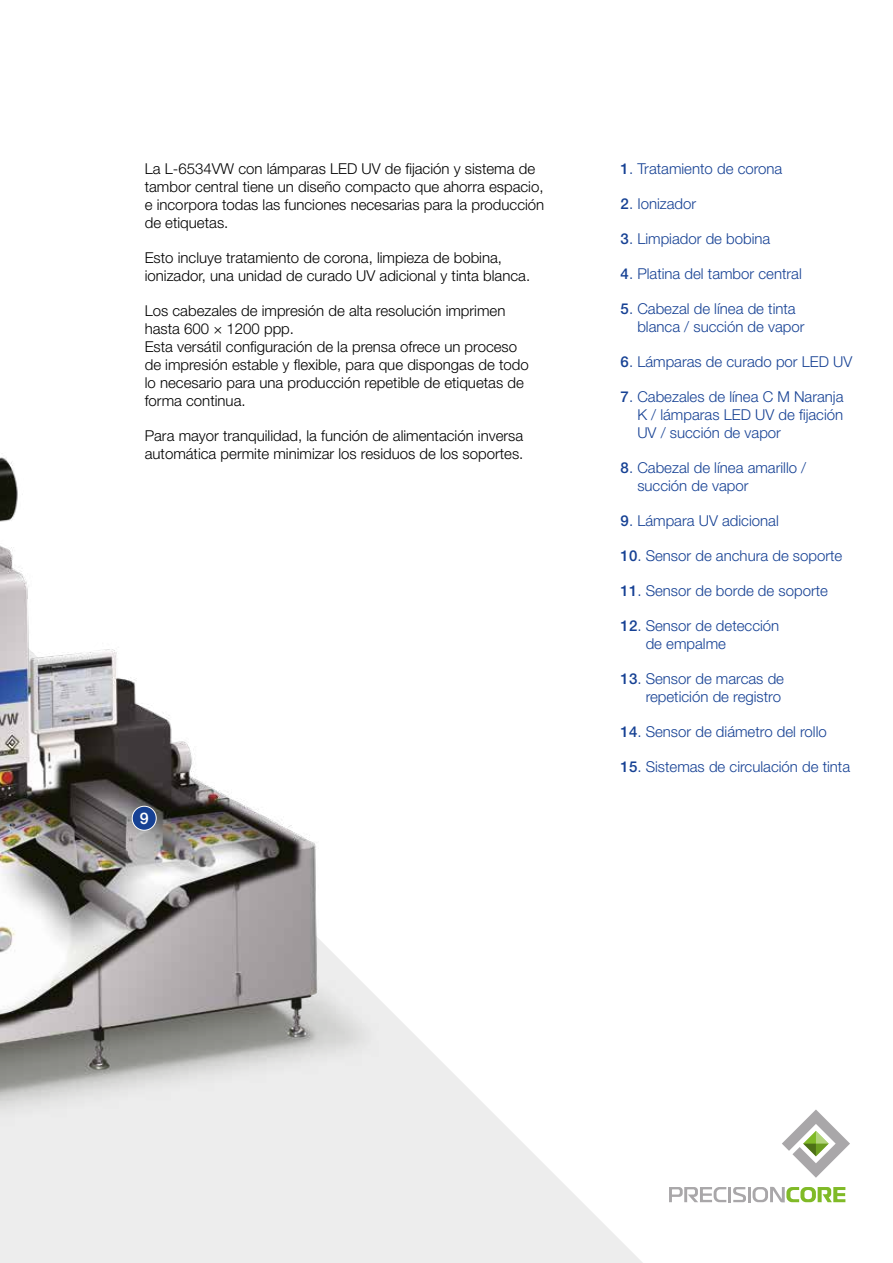
<style>
.page{position:relative;width:893px;height:1263px;background:#fff}
.page>*{position:absolute;margin:0;border:0;box-sizing:border-box;transform-origin:0 0}
.t1{font:500 16.05px "Helvetica Neue LT Pro";color:#fff}
.t2{font:300 15px/18px "Helvetica Neue LT Pro";color:#000}
.t3{font:300 15px/18px "Helvetica Neue LT Pro";color:#164194}
.s1{font-weight:500}
</style>
<div class="page">
<svg style="left:385px;top:1005px;width:258px;height:258px;fill:#f3f3f3"></svg>
<hr style="left:728px;top:1187px;width:3px;height:15px;background:#a9a7a9">
<hr style="left:748px;top:1187px;width:3px;height:15px;background:#a9a7a9">
<svg style="left:733px;top:1187px;width:13px;height:15px"></svg>
<svg style="left:669px;top:1187px;width:57px;height:15px"></svg>
<svg style="left:753px;top:1187px;width:92px;height:15px"></svg>
<svg style="left:782px;top:1109px;width:68px;height:69px"></svg>
<img style="left:0;top:457px;width:385px;height:806px">
<div style="left:132px;top:806px;width:24px;height:24px;background:#164194;border-radius:50%"></div>
<div style="left:132px;top:806px;width:25px;height:25px;border:1px solid #fff;border-radius:50%"></div>
<p class="t2" style="left:145px;top:159px;width:401px">La L-6534VW con lámparas LED UV de fijación y sistema de tambor central tiene un diseño compacto que ahorra espacio, e incorpora todas las funciones necesarias para la producción de etiquetas.</p>
<p class="t2" style="left:145px;top:248px;width:387px">Esto incluye tratamiento de corona, limpieza de bobina, ionizador, una unidad de curado UV adicional y tinta blanca.</p>
<p class="t2" style="left:145px;top:301px;width:385px">Los cabezales de impresión de alta resolución imprimen hasta 600 × 1200 ppp.<br>Esta versátil configuración de la prensa ofrece un proceso de impresión estable y flexible, para que dispongas de todo lo necesario para una producción repetible de etiquetas de forma continua.</p>
<p class="t2" style="left:145px;top:426px;width:380px">Para mayor tranquilidad, la función de alimentación inversa automática permite minimizar los residuos de los soportes.</p>
<p class="t1" style="left:140px;top:808px;width:10px">9</p>
<p class="t3" style="left:621px;top:159px;width:163px"><span class="s1">1</span>. Tratamiento de corona</p>
<p class="t3" style="left:621px;top:194px;width:77px"><span class="s1">2</span>. Ionizador</p>
<p class="t3" style="left:621px;top:229px;width:151px"><span class="s1">3</span>. Limpiador de bobina</p>
<p class="t3" style="left:621px;top:264px;width:183px"><span class="s1">4</span>. Platina del tambor central</p>
<p class="t3" style="left:637px;top:299px;width:169px;text-indent:-17px"><span class="s1">5</span>. Cabezal de línea de tinta blanca / succión de vapor</p>
<p class="t3" style="left:621px;top:352px;width:233px"><span class="s1">6</span>. Lámparas de curado por LED UV</p>
<p class="t3" style="left:637px;top:387px;width:208px;text-align:justify;text-indent:-17px"><span class="s1">7</span>. Cabezales de línea C M Naranja K / lámparas LED UV de fijación UV / succión de vapor</p>
<p class="t3" style="left:637px;top:458px;width:170px;text-indent:-17px"><span class="s1">8</span>. Cabezal de línea amarillo / succión de vapor</p>
<p class="t3" style="left:621px;top:511px;width:160px"><span class="s1">9</span>. Lámpara UV adicional</p>
<p class="t3" style="left:621px;top:546px;width:223px"><span class="s1">10</span>. Sensor de anchura de soporte</p>
<p class="t3" style="left:621px;top:581px;width:209px"><span class="s1">11</span>. Sensor de borde de soporte</p>
<p class="t3" style="left:646px;top:616px;width:135px;text-indent:-25px"><span class="s1">12</span>. Sensor de detección de empalme</p>
<p class="t3" style="left:621px;top:669px;width:165px;text-align:right"><span class="s1">13</span>. Sensor de marcas de repetición de registro</p>
<p class="t3" style="left:621px;top:722px;width:208px"><span class="s1">14</span>. Sensor de diámetro del rollo</p>
<p class="t3" style="left:621px;top:758px;width:231px"><span class="s1">15</span>. Sistemas de circulación de tinta</p>
</div>
